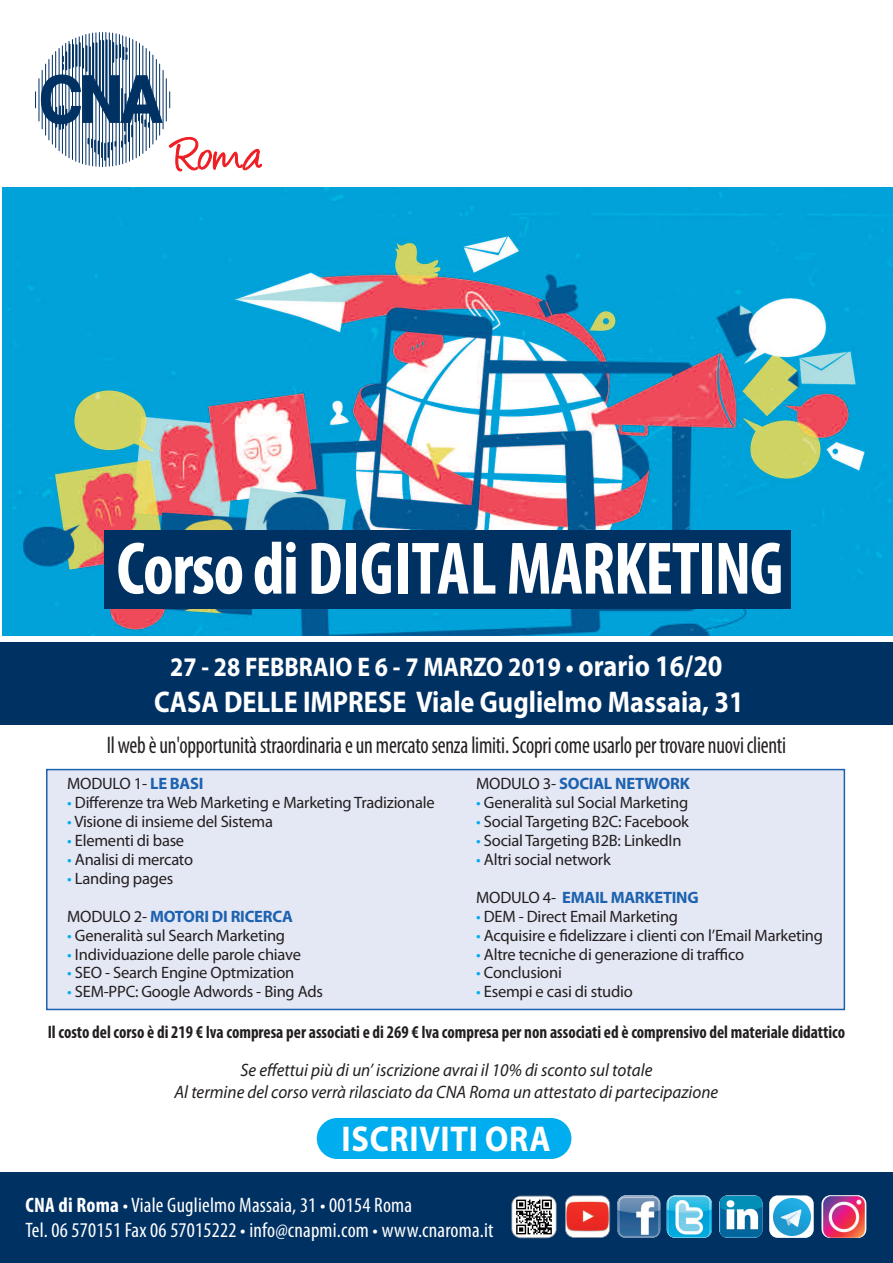
<style>
.page{position:relative;width:893px;height:1263px;background:#fff}
.page>*{position:absolute;margin:0;border:0;box-sizing:border-box;transform-origin:0 0}
.t1{font:700 condensed 75px "Myriad Pro";letter-spacing:-.02em;color:#fff;scale:.95 1}
.t2{font:700 36px "Myriad Pro";letter-spacing:.02em;color:#fff;scale:.9 1}
.t3{font:700 30px "Myriad Pro";color:#fff;scale:.88 1}
.t4{font:700 27px "Myriad Pro";color:#fff;scale:.88 1}
.t5{font:condensed 24px "Myriad Pro";letter-spacing:-.01em;color:#231f20;scale:.9 1}
.t6{font:condensed 21px/25.3px "Myriad Pro";letter-spacing:.01em;color:#fff}
.t7{font:italic 18px/21.6px "Myriad Pro";color:#231f20;text-align:center;scale:.95 1}
.t8{font:700 condensed 18px "Myriad Pro";color:#231f20;scale:.95 1}
.t9{font:16.5px "Myriad Pro";letter-spacing:-.015em;color:#231f20}
.t10{font:700 16.5px "Myriad Pro";letter-spacing:-.015em;color:#1d62af}
.s1{font-size:30px}
.s2{font-weight:700;color:#1d62af}
.s3{color:#00aeef}
.s4{font-weight:400;color:#231f20}
.s5{font-weight:700}
</style>
<div class="page">
<div style="left:0;top:1172px;width:893px;height:91px;background:#003163"></div>
<div style="left:48px;top:770px;width:796px;height:239px;background:#e4e7f4"></div>
<div style="left:46px;top:769px;width:799px;height:241px;border:2px solid #1d62af"></div>
<img style="left:2px;top:187px;width:891px;height:449px">
<svg style="left:31px;top:27px;width:144px;height:144px"></svg>
<svg style="left:169px;top:92px;width:1px;height:16px"></svg>
<hr style="left:69px;top:41px;width:1px;height:117px;background:#003163">
<hr style="left:72px;top:40px;width:1px;height:119px;background:#003163">
<hr style="left:76px;top:38px;width:1px;height:123px;background:#003163">
<hr style="left:79px;top:37px;width:1px;height:125px;background:#003163">
<hr style="left:82px;top:36px;width:1px;height:128px;background:#003163">
<hr style="left:86px;top:35px;width:1px;height:130px;background:#003163">
<hr style="left:89px;top:34px;width:1px;height:131px;background:#003163">
<hr style="left:92px;top:33px;width:1px;height:133px;background:#003163">
<hr style="left:96px;top:33px;width:1px;height:133px;background:#003163">
<hr style="left:99px;top:32px;width:1px;height:134px;background:#003163">
<hr style="left:102px;top:32px;width:1px;height:135px;background:#003163">
<hr style="left:166px;top:79px;width:1px;height:42px;background:#003163">
<hr style="left:163px;top:70px;width:1px;height:59px;background:#003163">
<hr style="left:136px;top:41px;width:1px;height:117px;background:#003163">
<hr style="left:132px;top:40px;width:1px;height:119px;background:#003163">
<hr style="left:129px;top:38px;width:1px;height:123px;background:#003163">
<hr style="left:126px;top:37px;width:1px;height:125px;background:#003163">
<hr style="left:122px;top:36px;width:1px;height:128px;background:#003163">
<hr style="left:119px;top:35px;width:1px;height:130px;background:#003163">
<hr style="left:116px;top:34px;width:1px;height:131px;background:#003163">
<hr style="left:112px;top:33px;width:1px;height:133px;background:#003163">
<hr style="left:109px;top:33px;width:1px;height:133px;background:#003163">
<hr style="left:106px;top:32px;width:1px;height:134px;background:#003163">
<hr style="left:99px;top:41px;width:2px;height:51px;background:#003163">
<hr style="left:102px;top:41px;width:2px;height:58px;background:#003163">
<hr style="left:106px;top:40px;width:2px;height:64px;background:#003163">
<hr style="left:109px;top:41px;width:2px;height:34px;background:#003163">
<svg style="left:35px;top:43px;width:128px;height:117px"></svg>
<svg style="left:169px;top:136px;width:94px;height:36px"></svg>
<div style="left:317px;top:1118px;width:254px;height:41px;background:#00aeef;border-radius:21px"></div>
<div style="left:0;top:642px;width:893px;height:83px;background:#003163"></div>
<div style="left:104px;top:530px;width:687px;height:79px;background:#003163"></div>
<img style="left:567px;top:1196px;width:41px;height:41px;border-radius:9px">
<div style="left:565px;top:1195px;width:45px;height:43px;border:2px solid #a1a3a6;border-radius:9px"></div>
<img style="left:512px;top:1196px;width:44px;height:41px;border-radius:9px">
<div style="left:511px;top:1196px;width:46px;height:42px;border:2px solid #a1a3a6;border-radius:9px"></div>
<img style="left:617px;top:1195px;width:43px;height:43px;border-radius:9px">
<img style="left:667px;top:1195px;width:45px;height:43px;border-radius:9px">
<img style="left:719px;top:1195px;width:43px;height:43px;border-radius:9px">
<div style="left:769px;top:1195px;width:45px;height:43px;background:#fff;border-radius:9px"></div>
<img style="left:774px;top:1198px;width:36px;height:37px">
<img style="left:822px;top:1195px;width:44px;height:43px;border-radius:9px">
<h1 class="t1" style="left:117px;top:542px;width:704px">Corso diDIGITAL MARKETING</h1>
<h3 class="t4" style="left:170px;top:657px;width:629px">27 - 28 FEBBRAIO E 6 - 7 MARZO 2019 • <span class="s1">orario 16/20</span></h3>
<h3 class="t3" style="left:154px;top:691px;width:672px">CASA DELLE IMPRESE Viale Guglielmo Massaia, 31</h3>
<h3 class="t5" style="left:107px;top:736px;width:756px">Ilwebèun'opportunitàstraordinariaeunmercatosenzalimiti.Scopricomeusarloper trovare nuoviclienti</h3>
<p class="t9" style="left:67px;top:778px;width:138px">MODULO 1- <span class="s2">LE BASI</span></p>
<p class="t9" style="left:67px;top:796px;width:369px"><span class="s3">•</span> Differenze tra Web Marketing e Marketing Tradizionale</p>
<p class="t9" style="left:67px;top:815px;width:207px"><span class="s3">•</span> Visione di insieme del Sistema</p>
<p class="t9" style="left:67px;top:834px;width:118px"><span class="s3">•</span> Elementi di base</p>
<p class="t9" style="left:67px;top:853px;width:127px"><span class="s3">•</span> Analisi di mercato</p>
<p class="t9" style="left:67px;top:872px;width:107px"><span class="s3">•</span> Landing pages</p>
<p class="t10" style="left:67px;top:910px;width:227px"><span class="s4">MODULO 2-</span> MOTORI DI RICERCA</p>
<p class="t9" style="left:67px;top:929px;width:219px"><span class="s3">•</span> Generalità sul Search Marketing</p>
<p class="t9" style="left:67px;top:948px;width:235px"><span class="s3">•</span> Individuazione delle parole chiave</p>
<p class="t9" style="left:67px;top:967px;width:229px"><span class="s3">•</span> SEO - Search Engine Optmization</p>
<p class="t9" style="left:67px;top:985px;width:257px"><span class="s3">•</span> SEM-PPC: Google Adwords - Bing Ads</p>
<p class="t10" style="left:476px;top:778px;width:215px"><span class="s4">MODULO 3-</span> SOCIAL NETWORK</p>
<p class="t9" style="left:476px;top:796px;width:213px"><span class="s3">•</span> Generalità sul Social Marketing</p>
<p class="t9" style="left:476px;top:815px;width:214px"><span class="s3">•</span> Social Targeting B2C: Facebook</p>
<p class="t9" style="left:476px;top:834px;width:207px"><span class="s3">•</span> Social Targeting B2B: LinkedIn</p>
<p class="t9" style="left:476px;top:853px;width:136px"><span class="s3">•</span> Altri social network</p>
<p class="t10" style="left:476px;top:891px;width:224px"><span class="s4">MODULO 4-</span> EMAIL MARKETING</p>
<p class="t9" style="left:476px;top:910px;width:203px"><span class="s3">•</span> DEM - Direct Email Marketing</p>
<p class="t9" style="left:476px;top:929px;width:348px"><span class="s3">•</span> Acquisire e fidelizzare i clienti con l’Email Marketing</p>
<p class="t9" style="left:476px;top:948px;width:269px"><span class="s3">•</span> Altre tecniche di generazione di traffico</p>
<p class="t9" style="left:476px;top:967px;width:87px"><span class="s3">•</span> Conclusioni</p>
<p class="t9" style="left:476px;top:985px;width:158px"><span class="s3">•</span> Esempi e casi di studio</p>
<p class="t8" style="left:48px;top:1025px;width:841px">Il costo del corso è di 219 € Iva compresa per associati e di 269 € Iva compresa per non associati ed è comprensivo del materiale didattico</p>
<p class="t7" style="left:175px;top:1061px;width:574px">Se effettui più di un’ iscrizione avrai il 10% di sconto sul totale<br>Al termine del corso verrà rilasciato da CNA Roma un attestato di partecipazione</p>
<h2 class="t2" style="left:342px;top:1125px;width:234px">ISCRIVITI ORA</h2>
<p class="t6" style="left:26px;top:1194px;width:469px"><span class="s5">CNA di Roma</span> • Viale Guglielmo Massaia, 31 • 00154 Roma<br>Tel. 06 570151 Fax 06 57015222 • info@cnapmi.com • www.cnaroma.it</p>
</div>
